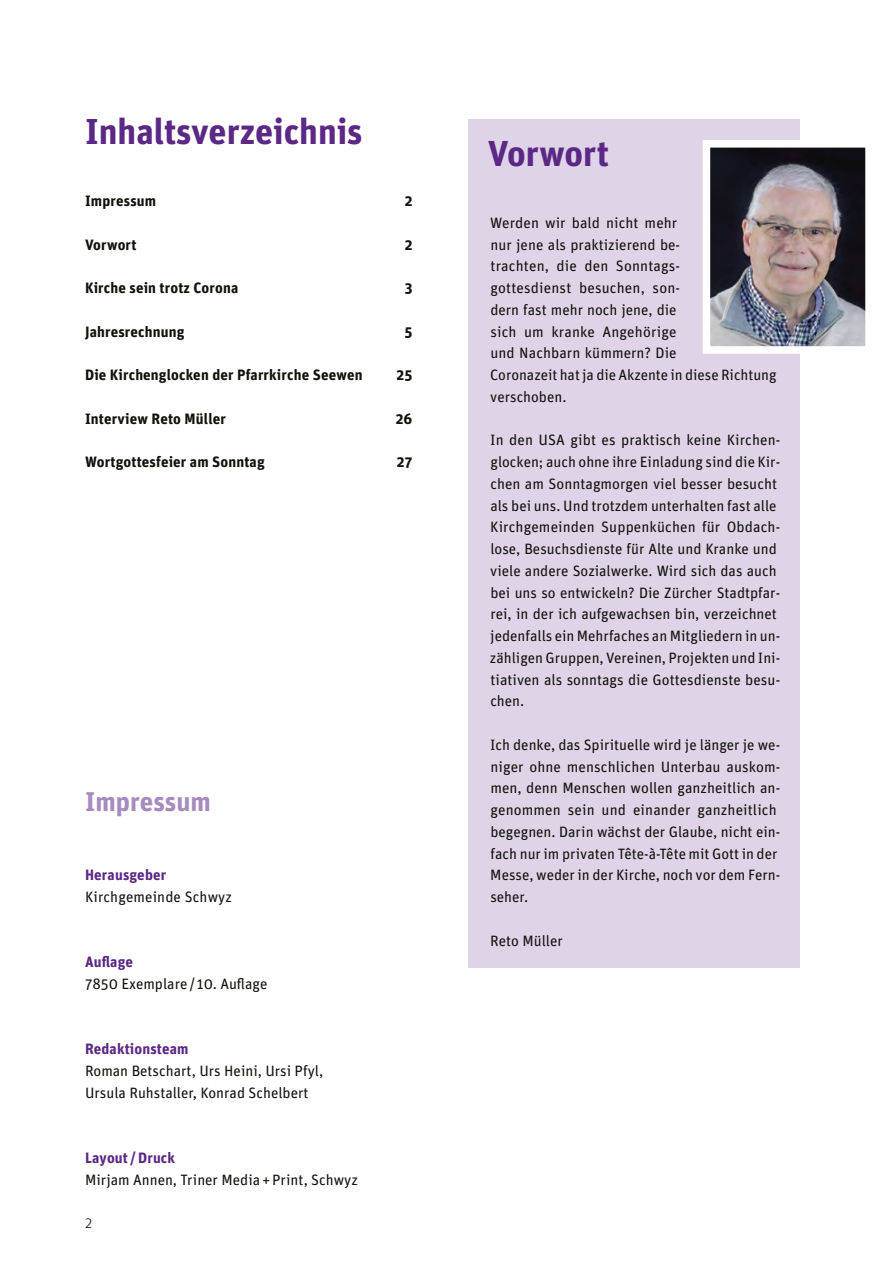
<style>
.page{position:relative;width:893px;height:1263px;background:#fff}
.page>*{position:absolute;margin:0;border:0;box-sizing:border-box;transform-origin:0 0}
.t1{font:700 36px "Unit OT";color:#5c2886}
.t2{font:700 27px "Unit OT";color:#a68bbe}
.t3{font:15px/21.8px "Unit OT";color:#12120d}
.t4{font:700 15px "Unit OT";letter-spacing:.01em;color:#12120d}
.t5{font:700 15px "Unit OT";letter-spacing:.01em;color:#5c2886}
.t6{font:300 15px "Unit OT";color:#12120d}
</style>
<div class="page">
<div style="left:468px;top:119px;width:331px;height:849px;background:#dfd4e7"></div>
<img style="left:712px;top:149px;width:152px;height:196px">
<div style="left:703px;top:140px;width:170px;height:214px;border:8px solid #fff"></div>
<h1 class="t1" style="left:85px;top:108px;width:279px">Inhaltsverzeichnis</h1>
<p class="t4" style="left:85px;top:191px;width:73px">Impressum</p>
<p class="t4" style="left:405px;top:191px;width:9px">2</p>
<p class="t4" style="left:85px;top:235px;width:53px">Vorwort</p>
<p class="t4" style="left:405px;top:235px;width:9px">2</p>
<p class="t4" style="left:85px;top:278px;width:155px">Kirche sein trotz Corona</p>
<p class="t4" style="left:405px;top:278px;width:9px">3</p>
<p class="t4" style="left:85px;top:322px;width:101px">Jahresrechnung</p>
<p class="t4" style="left:404px;top:322px;width:10px">5</p>
<p class="t4" style="left:85px;top:365px;width:279px">Die Kirchenglocken der Pfarrkirche Seewen</p>
<p class="t4" style="left:396px;top:365px;width:17px">25</p>
<p class="t4" style="left:85px;top:409px;width:142px">Interview Reto Müller</p>
<p class="t4" style="left:396px;top:409px;width:18px">26</p>
<p class="t4" style="left:85px;top:452px;width:181px">Wortgottesfeier am Sonntag</p>
<p class="t4" style="left:397px;top:452px;width:17px">27</p>
<h2 class="t2" style="left:85px;top:784px;width:127px">Impressum</h2>
<p class="t5" style="left:85px;top:865px;width:83px">Herausgeber</p>
<p class="t3" style="left:85px;top:886px;width:149px">Kirchgemeinde Schwyz</p>
<p class="t5" style="left:85px;top:952px;width:49px">Auflage</p>
<p class="t3" style="left:85px;top:973px;width:184px">7850 Exemplare / 10. Auflage</p>
<p class="t5" style="left:85px;top:1039px;width:105px">Redaktionsteam</p>
<p class="t3" style="left:85px;top:1060px;width:240px">Roman Betschart, Urs Heini, Ursi Pfyl,<br>Ursula Ruhstaller, Konrad Schelbert</p>
<p class="t5" style="left:85px;top:1148px;width:92px">Layout/Druck</p>
<p class="t3" style="left:85px;top:1169px;width:274px">Mirjam Annen, Triner Media+Print, Schwyz</p>
<p class="t6" style="left:85px;top:1214px;width:9px">2</p>
<h1 class="t1" style="left:488px;top:130px;width:123px">Vorwort</h1>
<p class="t3" style="left:490px;top:212px;width:288px">Werden wir bald nicht mehr<br>nur jene als praktizierend be-<br>trachten, die den Sonntags-<br>gottesdienst besuchen, son-<br>dern fast mehr noch jene, die<br>sich um kranke Angehörige<br>und Nachbarn kümmern? Die<br>Coronazeit hat ja die Akzente in diese Richtung verschoben.</p>
<p class="t3" style="left:490px;top:429px;width:292px">In den USA gibt es praktisch keine Kirchen&shy;glocken; auch ohne ihre Einladung sind die Kir&shy;chen am Sonntagmorgen viel besser besucht als bei uns. Und trotzdem unterhalten fast alle Kirchgemeinden Suppenküchen für Obdach&shy;lose, Besuchsdienste für Alte und Kranke und viele andere Sozialwerke. Wird sich das auch bei uns so entwickeln? Die Zürcher Stadtpfar&shy;rei, in der ich aufgewachsen bin, verzeichnet jedenfalls ein Mehrfaches an Mitgliedern in un&shy;zähligen Gruppen, Vereinen, Projekten und Ini&shy;tiativen als sonntags die Gottesdienste besu&shy;chen.</p>
<p class="t3" style="left:490px;top:734px;width:292px">Ich denke, das Spirituelle wird je länger je we&shy;niger ohne menschlichen Unterbau auskom&shy;men, denn Menschen wollen ganzheitlich an&shy;genommen sein und einander ganzheitlich begegnen. Darin wächst der Glaube, nicht ein&shy;fach nur im privaten Tête-à-Tête mit Gott in der Messe, weder in der Kirche, noch vor dem Fern&shy;seher.</p>
<p class="t3" style="left:490px;top:929px;width:74px">Reto Müller</p>
</div>
